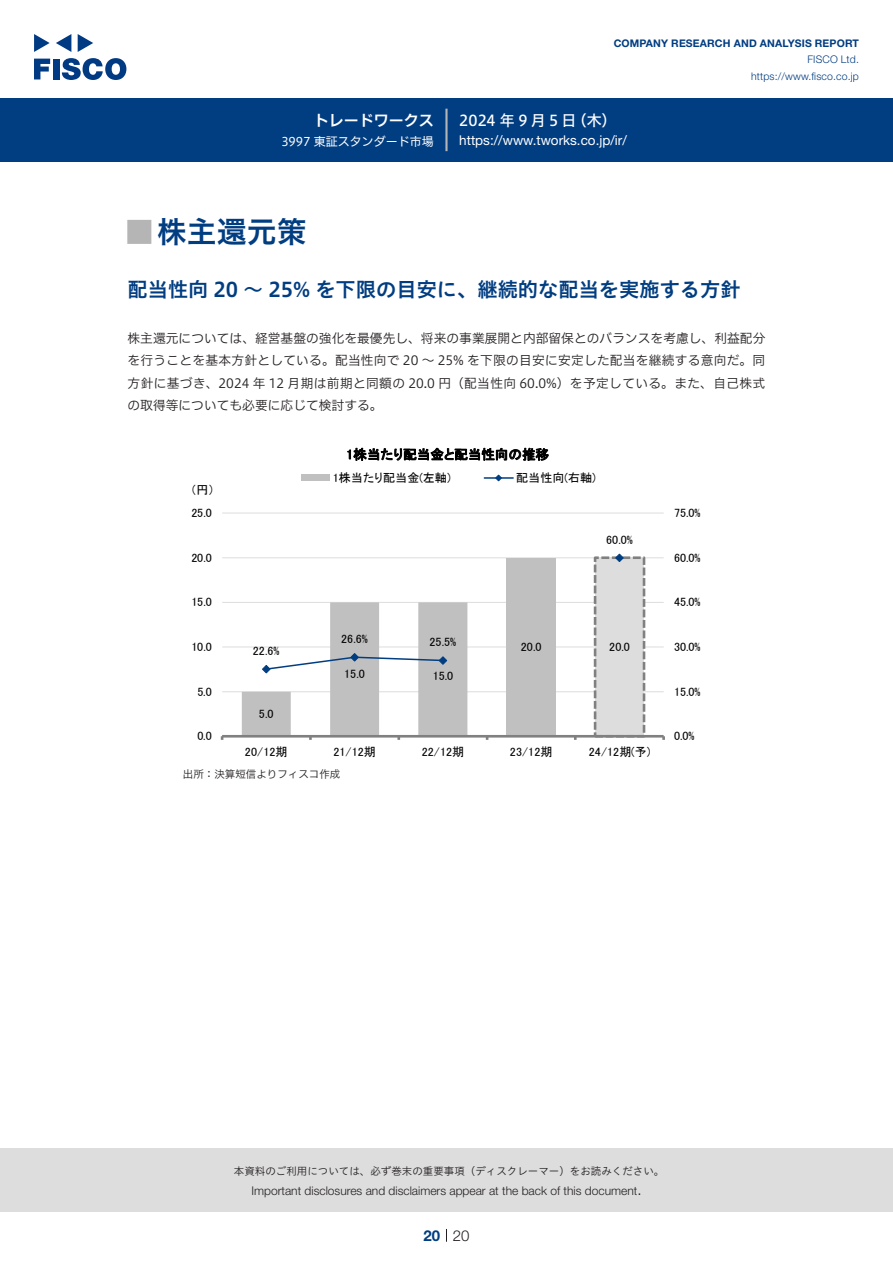
<style>
.page{position:relative;width:893px;height:1263px;background:#fff}
.page>*{position:absolute;margin:0;border:0;box-sizing:border-box;transform-origin:0 0}
.t1{font:30px "Hiragino UD Sans Std N W6";color:#003d81}
.t2{font:24px "Hiragino UD Sans Std N W6";color:#b5b5b6}
.中タイトル{font:20.25px "Hiragino UD Sans Std W6";color:#003d81}
.t3{font:15px "Hiragino UD Sans F Std N W5";letter-spacing:.215em;color:#fff}
.t4{font:15px "Hiragino UD Sans F Std N W6";color:#fff}
.t5{font:300 15px "Helvetica Neue LT Std";color:#231f20}
.t6{font:700 15px "Helvetica Neue LT Std";color:#003d81}
.t7{font:13.5px "Helvetica Neue LT Std";color:#fff}
.t8{font:13.5px "MS P Gothic";color:#000}
.本文{font:12.75px/22.5px "Hiragino UD Sans F Std N W3";letter-spacing:.015em;color:#231f20;text-align:justify}
.t9{font:12.15px "MS P Gothic";color:#000}
.t10{font:12px "MS P Gothic";letter-spacing:.005em;color:#000}
.t11{font:300 12px "Helvetica Neue LT Std";color:#231f20}
.t12{font:12px "Hiragino UD Sans F Std N W4";color:#fff}
.t13{font:10.5px "Hiragino UD Sans Std W3";color:#231f20}
.t14{font:700 10.5px "Helvetica Neue LT Std";letter-spacing:.015em;color:#003d81}
.t15{font:300 10.5px/16.5px "Helvetica Neue LT Std";letter-spacing:.015em;color:#003d81;text-align:right}
.表組み基本スタイル{font:10.5px "Hiragino UD Sans F Std N W3";color:#231f20}
</style>
<div class="page">
<div style="left:0;top:1148px;width:893px;height:64px;background:#ddd"></div>
<svg style="left:34px;top:59px;width:16px;height:20px"></svg>
<div style="left:53px;top:59px;width:6px;height:20px;background:#003a83"></div>
<svg style="left:62px;top:58px;width:64px;height:22px"></svg>
<svg style="left:34px;top:34px;width:16px;height:18px"></svg>
<svg style="left:78px;top:34px;width:15px;height:18px"></svg>
<svg style="left:56px;top:34px;width:15px;height:18px"></svg>
<div style="left:0;top:98px;width:893px;height:64px;background:#003d81"></div>
<hr style="left:445px;top:109px;width:3px;height:42px;background:#b5b5b6">
<svg style="left:446px;top:1229px;width:1px;height:13px"></svg>
<hr style="left:222px;top:691px;width:442px;height:1px;background:#ddd">
<hr style="left:222px;top:647px;width:442px;height:1px;background:#ddd">
<hr style="left:222px;top:602px;width:442px;height:1px;background:#ddd">
<hr style="left:222px;top:557px;width:442px;height:1px;background:#ddd">
<hr style="left:222px;top:513px;width:442px;height:1px;background:#ddd">
<div style="left:507px;top:558px;width:49px;height:178px;background:#c0c0c0"></div>
<div style="left:595px;top:558px;width:49px;height:178px;background:#ddd"></div>
<div style="left:594px;top:556px;width:51px;height:181px;border:3px dashed #808080"></div>
<hr style="left:222px;top:735px;width:442px;height:2px;background:#808080">
<svg style="left:242px;top:602px;width:225px;height:138px"></svg>
<svg style="left:615px;top:553px;width:9px;height:9px"></svg>
<div style="left:301px;top:475px;width:29px;height:6px;background:#c0c0c0"></div>
<hr style="left:484px;top:477px;width:29px;height:2px;background:#003d81">
<svg style="left:495px;top:474px;width:7px;height:8px"></svg>
<p class="t4" style="left:314px;top:109px;width:122px">トレードワークス</p>
<p class="t12" style="left:281px;top:132px;width:154px">3997 東証スタンダード市場</p>
<p class="t14" style="left:614px;top:37px;width:247px">COMPANY RESEARCH AND ANALYSIS REPORT</p>
<p class="t15" style="left:751px;top:51px;width:109px">FISCO Ltd. https://www.fisco.co j p.</p>
<p class="t3" style="left:459px;top:109px;width:119px">2024年9月5日</p>
<p class="t3" style="left:572px;top:109px;width:46px">（木(</p>
<p class="t7" style="left:459px;top:132px;width:169px">https://www.tworks. c o j p. /i r/</p>
<p class="t1" style="left:157px;top:209px;width:151px">株主還元策</p>
<p class="t2" style="left:128px;top:213px;width:25px">█</p>
<p class="中タイトル" style="left:128px;top:274px;width:615px">配当性向 20 ～ 25% を下限の目安に、継続的な配当を実施する方針</p>
<p class="本文" style="left:128px;top:326px;width:639px">株主還元については、経営基盤の強化を最優先し、将来の事業展開と内部留保とのバランスを考慮し、利益配分を行うことを基本方針としている。配当性向で 20 ～ 25% を下限の目安に安定した配当を継続する意向だ。同方針に基づき、2024 年 12 月期は前期と同額の 20.0 円（配当性向 60.0%）を予定している。また、自己株式の取得等についても必要に応じて検討する。</p>
<p class="t10" style="left:190px;top:484px;width:26px">円（ (</p>
<p class="t10" style="left:191px;top:507px;width:22px">25.0</p>
<p class="t10" style="left:191px;top:551px;width:22px">20.0</p>
<p class="t10" style="left:191px;top:596px;width:22px">15.0</p>
<p class="t10" style="left:191px;top:641px;width:22px">10.0</p>
<p class="t10" style="left:197px;top:685px;width:16px">5.0</p>
<p class="t10" style="left:197px;top:730px;width:16px">0.0</p>
<p class="t8" style="left:346px;top:448px;width:204px">1株当たり配当金と配当性向の推移</p>
<p class="t10" style="left:516px;top:472px;width:81px">配当性向(右軸(</p>
<p class="t10" style="left:333px;top:472px;width:119px">1株当たり配当金(左軸)</p>
<p class="t10" style="left:606px;top:533px;width:28px">60.0%</p>
<p class="t10" style="left:341px;top:633px;width:28px">26.6%</p>
<p class="t10" style="left:429px;top:636px;width:28px">25.5%</p>
<p class="t10" style="left:253px;top:645px;width:28px">22.6%</p>
<p class="t10" style="left:609px;top:641px;width:22px">20.0</p>
<p class="t10" style="left:521px;top:641px;width:22px">20.0</p>
<p class="t10" style="left:259px;top:708px;width:16px">5.0</p>
<p class="t10" style="left:245px;top:745px;width:44px">20/12期</p>
<p class="t9" style="left:344px;top:668px;width:22px">15.0</p>
<p class="t10" style="left:333px;top:745px;width:44px">21/12期</p>
<p class="t10" style="left:433px;top:669px;width:22px">15.0</p>
<p class="t10" style="left:422px;top:745px;width:44px">22/12期</p>
<p class="t10" style="left:510px;top:745px;width:44px">23/12期</p>
<p class="t10" style="left:589px;top:745px;width:63px">24/12期予( (</p>
<p class="表組み基本スタイル" style="left:183px;top:766px;width:159px">出所：決算短信よりフィスコ作成</p>
<p class="t10" style="left:674px;top:507px;width:28px">75.0%</p>
<p class="t10" style="left:674px;top:551px;width:28px">60.0%</p>
<p class="t10" style="left:674px;top:596px;width:28px">45.0%</p>
<p class="t10" style="left:674px;top:641px;width:28px">30.0%</p>
<p class="t10" style="left:674px;top:685px;width:28px">15.0%</p>
<p class="t10" style="left:674px;top:730px;width:22px">0.0%</p>
<p class="t13" style="left:234px;top:1163px;width:432px">本資料のご利用については、必ず巻末の重要事項（ディスクレーマー）をお読みください。</p>
<p class="t5" style="left:637px;top:1180px;width:6px">.</p>
<p class="t11" style="left:251px;top:1183px;width:387px">Important disclosures and disclaimers appear at the back of this document</p>
<p class="t6" style="left:423px;top:1226px;width:18px">20</p>
<p class="t5" style="left:453px;top:1226px;width:18px">20</p>
</div>
